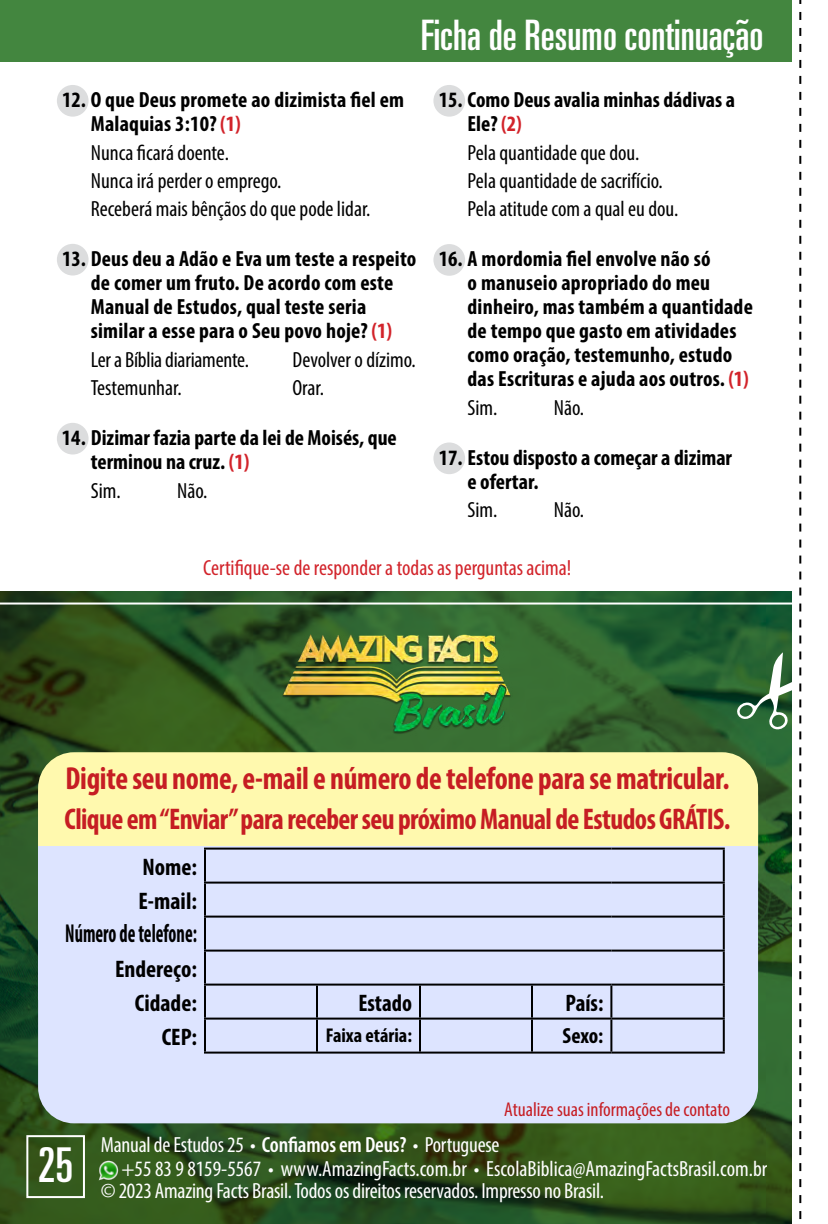
<style>
.page{position:relative;width:828px;height:1224px;background:#fff}
.page>*{position:absolute;margin:0;border:0;box-sizing:border-box;transform-origin:0 0}
.t1{font:ultra-condensed 48px "Univers";color:#fff}
.t2{font:ultra-condensed 42px "Univers";color:#fff}
.t3{font:700 condensed 32px "Myriad Pro";letter-spacing:-.01em;color:#c61d23;scale:.95 1}
.t4{font:700 condensed 30px "Myriad Pro";letter-spacing:-.02em;color:#c61d23;scale:.95 1}
.t5{font:700 condensed 26px "Myriad Pro";color:#000;scale:.71 1}
.t6{font:700 condensed 24px/34px "Myriad Pro";color:#000}
.t7{font:700 condensed 24px "Myriad Pro";color:#000;scale:.96 1}
.t8{font:700 condensed 22px/24px "Myriad Pro";letter-spacing:.01em;color:#000}
.t9{font:condensed 22px/28.4px "Myriad Pro";color:#000}
.t10{font:condensed 22px/24px "Myriad Pro";letter-spacing:-.01em;color:#fff}
.t11{font:condensed 22px "Myriad Pro";color:#d2232a}
.t12{font:condensed 20px "Myriad Pro";color:#c61d23}
.t13{font:700 condensed 20px "Myriad Pro";color:#000}
.s1{color:#d2232a}
.s2{font-weight:600}
</style>
<div class="page">
<img style="left:0;top:592px;width:792px;height:632px">
<div style="left:0;top:0;width:792px;height:62px;background:#43863f"></div>
<div style="left:433px;top:85px;width:32px;height:32px;background:#dcddde;border-radius:50%"></div>
<div style="left:57px;top:85px;width:32px;height:32px;background:#dcddde;border-radius:50%"></div>
<svg style="left:799px;top:0;width:2px;height:1220px"></svg>
<div style="left:26px;top:1135px;width:59px;height:63px;border:2px solid #fff"></div>
<svg style="left:736px;top:652px;width:56px;height:78px"></svg>
<hr style="left:0;top:603px;width:792px;height:2px;background:#fff">
<div style="left:57px;top:244px;width:32px;height:32px;background:#dcddde;border-radius:50%"></div>
<div style="left:57px;top:423px;width:32px;height:32px;background:#dcddde;border-radius:50%"></div>
<div style="left:433px;top:244px;width:32px;height:32px;background:#dcddde;border-radius:50%"></div>
<div style="left:433px;top:442px;width:32px;height:32px;background:#dcddde;border-radius:50%"></div>
<img style="left:281px;top:626px;width:232px;height:110px">
<img style="left:99px;top:1160px;width:20px;height:20px">
<div style="left:38px;top:760px;width:720px;height:363px;background:#dde4ff;border-radius:36px"></div>
<div style="left:38px;top:752px;width:720px;height:157px;background:#fff9ae;border-radius:36px"></div>
<svg style="left:38px;top:846px;width:720px;height:63px;background:#d2d9f3"></svg>
<svg style="left:54px;top:849px;width:669px;height:203px"></svg>
<div style="left:317px;top:1019px;width:103px;height:34px;background:#dde4ff"></div>
<hr style="left:204px;top:848px;width:113px;height:2px;background:#000">
<hr style="left:204px;top:850px;width:2px;height:32px;background:#000">
<hr style="left:317px;top:848px;width:103px;height:2px;background:#000">
<hr style="left:420px;top:848px;width:112px;height:2px;background:#000">
<hr style="left:532px;top:848px;width:79px;height:2px;background:#000">
<hr style="left:611px;top:848px;width:114px;height:2px;background:#000">
<hr style="left:723px;top:850px;width:2px;height:32px;background:#000">
<hr style="left:204px;top:882px;width:113px;height:2px;background:#000">
<hr style="left:204px;top:884px;width:2px;height:32px;background:#000">
<hr style="left:317px;top:882px;width:103px;height:2px;background:#000">
<hr style="left:420px;top:882px;width:112px;height:2px;background:#000">
<hr style="left:532px;top:882px;width:79px;height:2px;background:#000">
<hr style="left:611px;top:882px;width:114px;height:2px;background:#000">
<hr style="left:723px;top:884px;width:2px;height:32px;background:#000">
<hr style="left:204px;top:916px;width:113px;height:2px;background:#000">
<hr style="left:204px;top:918px;width:2px;height:32px;background:#000">
<hr style="left:317px;top:916px;width:103px;height:2px;background:#000">
<hr style="left:420px;top:916px;width:112px;height:2px;background:#000">
<hr style="left:532px;top:916px;width:79px;height:2px;background:#000">
<hr style="left:611px;top:916px;width:114px;height:2px;background:#000">
<hr style="left:723px;top:918px;width:2px;height:32px;background:#000">
<hr style="left:204px;top:950px;width:113px;height:2px;background:#000">
<hr style="left:204px;top:952px;width:2px;height:32px;background:#000">
<hr style="left:317px;top:950px;width:103px;height:2px;background:#000">
<hr style="left:420px;top:950px;width:112px;height:2px;background:#000">
<hr style="left:532px;top:950px;width:79px;height:2px;background:#000">
<hr style="left:611px;top:950px;width:114px;height:2px;background:#000">
<hr style="left:723px;top:952px;width:2px;height:32px;background:#000">
<hr style="left:611px;top:984px;width:114px;height:2px;background:#000">
<hr style="left:723px;top:986px;width:2px;height:32px;background:#000">
<hr style="left:611px;top:1018px;width:114px;height:2px;background:#000">
<hr style="left:723px;top:1020px;width:2px;height:32px;background:#000">
<hr style="left:611px;top:1052px;width:114px;height:2px;background:#000">
<hr style="left:420px;top:984px;width:112px;height:2px;background:#000">
<hr style="left:532px;top:984px;width:79px;height:2px;background:#000">
<hr style="left:531px;top:986px;width:2px;height:32px;background:#000">
<hr style="left:610px;top:986px;width:2px;height:32px;background:#000">
<hr style="left:420px;top:1018px;width:112px;height:2px;background:#000">
<hr style="left:532px;top:1018px;width:79px;height:2px;background:#000">
<hr style="left:531px;top:1020px;width:2px;height:32px;background:#000">
<hr style="left:610px;top:1020px;width:2px;height:32px;background:#000">
<hr style="left:420px;top:1052px;width:112px;height:2px;background:#000">
<hr style="left:532px;top:1052px;width:79px;height:2px;background:#000">
<hr style="left:204px;top:984px;width:113px;height:2px;background:#000">
<hr style="left:204px;top:986px;width:2px;height:32px;background:#000">
<hr style="left:317px;top:984px;width:103px;height:2px;background:#000">
<hr style="left:316px;top:986px;width:2px;height:32px;background:#000">
<hr style="left:419px;top:986px;width:2px;height:32px;background:#000">
<hr style="left:204px;top:1018px;width:113px;height:2px;background:#000">
<hr style="left:204px;top:1020px;width:2px;height:32px;background:#000">
<hr style="left:317px;top:1018px;width:103px;height:2px;background:#000">
<hr style="left:316px;top:1020px;width:2px;height:32px;background:#000">
<hr style="left:419px;top:1020px;width:2px;height:32px;background:#000">
<hr style="left:204px;top:1052px;width:113px;height:2px;background:#000">
<hr style="left:317px;top:1052px;width:103px;height:2px;background:#000">
<h2 class="t2" style="left:421px;top:11px;width:344px">Ficha de Resumo continuação</h2>
<p class="t8" style="left:91px;top:87px;width:315px;text-indent:-29px">12. O que Deus promete ao dizimista fiel em<br>Malaquias 3:10? <span class="s1">(1)</span></p>
<p class="t9" style="left:91px;top:138px;width:281px">Nunca ficará doente.<br>Nunca irá perder o emprego.<br>Receberá mais bênçãos do que pode lidar.</p>
<p class="t8" style="left:91px;top:247px;width:327px;text-indent:-29px">13. Deus deu a Adão e Eva um teste a respeito de comer um fruto. De acordo com este Manual de Estudos, qual teste seria similar a esse para o Seu povo hoje? <span class="s1">(1)</span></p>
<p class="t9" style="left:91px;top:345px;width:160px">Ler a Bíblia diariamente.</p>
<p class="t9" style="left:292px;top:345px;width:125px">Devolver o dízimo.</p>
<p class="t9" style="left:91px;top:373px;width:92px">Testemunhar.</p>
<p class="t9" style="left:292px;top:373px;width:33px">Orar.</p>
<p class="t8" style="left:91px;top:426px;width:308px;text-indent:-29px">14. Dizimar fazia parte da lei de Moisés, que terminou na cruz. <span class="s1">(1)</span></p>
<p class="t9" style="left:91px;top:476px;width:31px">Sim.</p>
<p class="t9" style="left:177px;top:476px;width:32px">Não.</p>
<p class="t8" style="left:468px;top:87px;width:269px;text-indent:-29px">15. Como Deus avalia minhas dádivas a<br>Ele? <span class="s1">(2)</span></p>
<p class="t9" style="left:468px;top:138px;width:212px">Pela quantidade que dou.<br>Pela quantidade de sacrifício.<br>Pela atitude com a qual eu dou.</p>
<p class="t8" style="left:468px;top:247px;width:287px;text-indent:-29px">16. A mordomia fiel envolve não só<br>o manuseio apropriado do meu dinheiro, mas também a quantidade de tempo que gasto em atividades como oração, testemunho, estudo das Escrituras e ajuda aos outros. <span class="s1">(1)</span></p>
<p class="t9" style="left:468px;top:393px;width:31px">Sim.</p>
<p class="t9" style="left:554px;top:393px;width:32px">Não.</p>
<p class="t8" style="left:468px;top:445px;width:266px;text-indent:-29px">17. Estou disposto a começar a dizimar e ofertar.</p>
<p class="t9" style="left:468px;top:496px;width:31px">Sim.</p>
<p class="t9" style="left:554px;top:496px;width:32px">Não.</p>
<p class="t11" style="left:203px;top:555px;width:370px">Certifique-se de responder a todas as perguntas acima!</p>
<h3 class="t3" style="left:65px;top:758px;width:701px">Digite seu nome, e-mail e número de telefone para se matricular.</h3>
<h3 class="t4" style="left:64px;top:800px;width:703px">Clique em “Enviar” para receber seu próximo Manual de Estudos GRÁTIS.</h3>
<p class="t6" style="left:139px;top:849px;width:60px">Nome:<br>E-mail:</p>
<p class="t5" style="left:65px;top:917px;width:187px">Número de telefone:</p>
<p class="t6" style="left:115px;top:951px;width:83px;text-align:right">Endereço:<br>Cidade:</p>
<p class="t7" style="left:358px;top:988px;width:57px">Estado</p>
<p class="t7" style="left:566px;top:988px;width:41px">País:</p>
<p class="t6" style="left:162px;top:1019px;width:37px">CEP:</p>
<p class="t13" style="left:326px;top:1022px;width:88px">Faixa etária:</p>
<p class="t8" style="left:563px;top:1023px;width:42px">Sexo:</p>
<h1 class="t1" style="left:38px;top:1138px;width:47px">25<sub>16</sub></h1>
<p class="t12" style="left:504px;top:1097px;width:227px">Atualize suas informações de contato</p>
<p class="t10" style="left:122px;top:1132px;width:647px;text-indent:-21px">Manual de Estudos 25 • <span class="s2">Confiamos em Deus?</span> • Portuguese<br>+55 83 9 8159-5567 • www.AmazingFacts.com.br • EscolaBiblica@AmazingFactsBrasil.com.br</p>
<p class="t10" style="left:101px;top:1178px;width:505px">© 2023 Amazing Facts Brasil. Todos os direitos reservados. Impresso no Brasil.</p>
</div>
